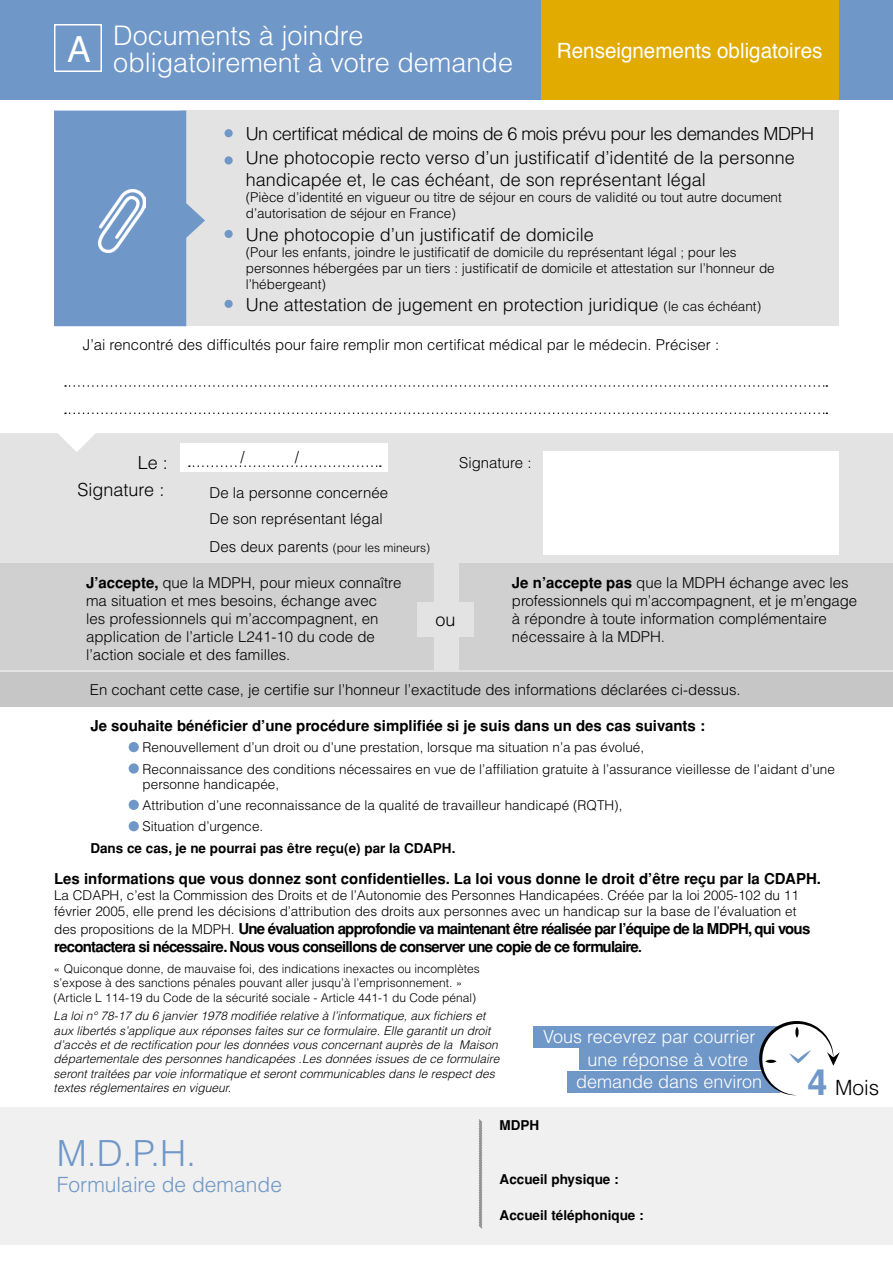
<style>
.page{position:relative;width:893px;height:1263px;background:#fff}
.page>*{position:absolute;margin:0;border:0;box-sizing:border-box;transform-origin:0 0}
.t1{font:300 36px "Helvetica";color:#6f97c8}
.t2{font:36px "Helvetica";color:#fff}
.t3{font:300 27px/27px "Helvetica";color:#fff}
.t4{font:21px "Helvetica";color:#fff}
.t5{font:300 21px "Helvetica";color:#6f97c8}
.t6{font:300 21px "Helvetica";color:#000}
.t7{font:300 18px/24.3px "Helvetica";color:#000}
.t8{font:300 18px "Helvetica";color:#fff}
.t9{font:300 15px/18px "Helvetica";color:#000}
.t10{font:700 15px/18px "Helvetica";letter-spacing:-.05em;color:#000}
.t11{font:700 15px "Helvetica";color:#000}
.t12{font:300 13.5px/16.2px "Helvetica";color:#000}
.t13{font:700 13.5px "Helvetica";color:#000}
.t14{font:italic 300 12px/14.4px "Helvetica";color:#000}
.t15{font:300 12px/14.4px "Helvetica";color:#000}
.s1{font-size:13.5px}
.s2{font-size:15px}
.s3{font-weight:700}
.s4{font-weight:300;font-size:13.5px}
.s5{font-weight:700;font-size:36px;color:#6f97c8}
</style>
<div class="page">
<div style="left:0;top:1107px;width:893px;height:138px;background:#f0f0f0"></div>
<svg style="left:478px;top:1119px;width:4px;height:110px"></svg>
<div style="left:180px;top:111px;width:659px;height:215px;background:#e3e3e3"></div>
<div style="left:129px;top:742px;width:10px;height:10px;background:#6f97c8;border-radius:50%"></div>
<div style="left:129px;top:763px;width:10px;height:10px;background:#6f97c8;border-radius:50%"></div>
<div style="left:129px;top:800px;width:10px;height:10px;background:#6f97c8;border-radius:50%"></div>
<div style="left:129px;top:821px;width:10px;height:10px;background:#6f97c8;border-radius:50%"></div>
<div style="left:0;top:433px;width:892px;height:269px;background:#e3e3e3"></div>
<div style="left:543px;top:451px;width:296px;height:104px;background:#fff"></div>
<div style="left:0;top:0;width:893px;height:100px;background:#6f97c8"></div>
<div style="left:0;top:564px;width:434px;height:106px;background:#d0d0d0"></div>
<div style="left:459px;top:564px;width:434px;height:106px;background:#d0d0d0"></div>
<div style="left:0;top:672px;width:892px;height:34px;background:#c6c6c6"></div>
<div style="left:417px;top:603px;width:57px;height:34px;background:#e3e3e3"></div>
<div style="left:534px;top:1026px;width:262px;height:21px;background:#6f97c8"></div>
<div style="left:579px;top:1048px;width:197px;height:22px;background:#6f97c8"></div>
<div style="left:568px;top:1071px;width:230px;height:21px;background:#6f97c8"></div>
<div style="left:541px;top:0;width:298px;height:100px;background:#e1ab01"></div>
<svg style="left:54px;top:111px;width:151px;height:215px;background:#7ea0cb"></svg>
<img style="left:99px;top:190px;width:46px;height:63px">
<svg style="left:58px;top:412px;width:769px;height:40px"></svg>
<svg style="left:65px;top:385px;width:762px;height:2px"></svg>
<svg style="left:759px;top:1021px;width:81px;height:74px"></svg>
<div style="left:225px;top:129px;width:8px;height:8px;background:#6f97c8;border-radius:50%"></div>
<div style="left:225px;top:156px;width:8px;height:8px;background:#6f97c8;border-radius:50%"></div>
<div style="left:225px;top:230px;width:8px;height:8px;background:#6f97c8;border-radius:50%"></div>
<div style="left:225px;top:300px;width:8px;height:8px;background:#6f97c8;border-radius:50%"></div>
<div style="left:180px;top:444px;width:208px;height:28px;background:#fff"></div>
<svg style="left:189px;top:465px;width:192px;height:2px"></svg>
<div style="left:54px;top:24px;width:48px;height:48px;border:2px solid #fff"></div>
<h1 class="t2" style="left:67px;top:21px;width:25px">A</h1>
<h2 class="t3" style="left:113px;top:22px;width:401px">Documents à joindre obligatoirement à votre demande</h2>
<h3 class="t4" style="left:557px;top:34px;width:267px">Renseignements obligatoires</h3>
<h3 class="t7" style="left:246px;top:121px;width:570px">Un certificat médical de moins de 6 mois prévu pour les demandes MDPH<br>Une photocopie recto verso d’un justificatif d’identité de la personne</h3>
<h3 class="t7" style="left:246px;top:167px;width:461px">handicapée et, le cas échéant, de son représentant légal</h3>
<p class="t12" style="left:246px;top:189px;width:537px">(Pièce d’identité en vigueur ou titre de séjour en cours de validité ou tout autre document d’autorisation de séjour en France)</p>
<h3 class="t7" style="left:246px;top:222px;width:350px">Une photocopie d’un justificatif de domicile</h3>
<p class="t12" style="left:246px;top:244px;width:530px">(Pour les enfants, joindre le justificatif de domicile du représentant légal ; pour les personnes hébergées par un tiers : justificatif de domicile et attestation sur l’honneur de l’hébergeant)</p>
<h3 class="t7" style="left:246px;top:292px;width:517px">Une attestation de jugement en protection juridique <span class="s1">(le cas échéant)</span></h3>
<p class="t9" style="left:83px;top:335px;width:638px">J’ai rencontré des difficultés pour faire remplir mon certificat médical par le médecin. Préciser :</p>
<h3 class="t7" style="left:138px;top:450px;width:32px">Le :</h3>
<h3 class="t7" style="left:78px;top:477px;width:88px">Signature :</h3>
<p class="t9" style="left:240px;top:447px;width:6px">/</p>
<p class="t9" style="left:295px;top:447px;width:6px">/</p>
<p class="t9" style="left:210px;top:483px;width:180px">De la personne concernée</p>
<p class="t9" style="left:210px;top:510px;width:175px">De son représentant légal</p>
<p class="t15" style="left:210px;top:540px;width:222px"><span class="s2">Des deux parents</span> (pour les mineurs)</p>
<p class="t9" style="left:459px;top:454px;width:74px">Signature :</p>
<p class="t9" style="left:86px;top:574px;width:317px"><span class="s3">J’accepte,</span> que la MDPH, pour mieux connaître ma situation et mes besoins, échange avec<br>les professionnels qui m’accompagnent, en application de l’article L241-10 du code de l’action sociale et des familles.</p>
<p class="t9" style="left:512px;top:574px;width:347px"><span class="s3">Je n’accepte pas</span> que la MDPH échange avec les professionnels qui m’accompagnent, et je m’engage à répondre à toute information complémentaire nécessaire à la MDPH.</p>
<p class="t9" style="left:90px;top:680px;width:652px">En cochant cette case, je certifie sur l’honneur l’exactitude des informations déclarées ci-dessus.</p>
<h3 class="t7" style="left:435px;top:607px;width:22px">ou</h3>
<p class="t11" style="left:90px;top:717px;width:616px">Je souhaite bénéficier d’une procédure simplifiée si je suis dans un des cas suivants :</p>
<p class="t12" style="left:143px;top:736px;width:694px;line-height:21.5px">Renouvellement d’un droit ou d’une prestation, lorsque ma situation n’a pas évolué,<br>Reconnaissance des conditions nécessaires en vue de l’affiliation gratuite à l’assurance vieillesse de l’aidant d’une</p>
<p class="t12" style="left:143px;top:773px;width:481px;line-height:21.5px">personne handicapée,<br>Attribution d’une reconnaissance de la qualité de travailleur handicapé (RQTH),<br>Situation d’urgence.</p>
<p class="t13" style="left:90px;top:840px;width:367px">Dans ce cas, je ne pourrai pas être reçu(e) par la CDAPH.</p>
<p class="t11" style="left:54px;top:870px;width:768px">Les informations que vous donnez sont confidentielles. La loi vous donne le droit d’être reçu par la CDAPH.</p>
<p class="t12" style="left:54px;top:887px;width:746px">La CDAPH, c’est la Commission des Droits et de l’Autonomie des Personnes Handicapées. Créée par la loi 2005-102 du 11 février 2005, elle prend les décisions d’attribution des droits aux personnes avec un handicap sur la base de l’évaluation et</p>
<p class="t10" style="left:54px;top:920px;width:758px"><span class="s4">des propositions de la MDPH.</span> Une évaluation approfondie va maintenant être réalisée par l’équipe de la MDPH, qui vous recontactera si nécessaire. Nous vous conseillons de conserver une copie de ce formulaire<span class="s1">.</span></p>
<p class="t15" style="left:54px;top:961px;width:428px">« Quiconque donne, de mauvaise foi, des indications inexactes ou incomplètes s’expose à des sanctions pénales pouvant aller jusqu’à l’emprisonnement. » (Article L 114-19 du Code de la sécurité sociale - Article 441-1 du Code pénal)</p>
<p class="t14" style="left:54px;top:1008px;width:447px">La loi n° 78-17 du 6 janvier 1978 modifiée relative à l’informatique, aux fichiers et aux libertés s’applique aux réponses faites sur ce formulaire. Elle garantit un droit d’accès et de rectification pour les données vous concernant auprès de la Maison départementale des personnes handicapées .Les données issues de ce formulaire seront traitées par voie informatique et seront communicables dans le respect des textes réglementaires en vigueur.</p>
<h3 class="t8" style="left:543px;top:1025px;width:214px">Vous recevrez par courrier</h3>
<h3 class="t8" style="left:587px;top:1048px;width:162px">une réponse à votre</h3>
<h3 class="t8" style="left:576px;top:1070px;width:187px">demande dans environ</h3>
<h3 class="t6" style="left:807px;top:1075px;width:73px"><span class="s5">4</span> Mois</h3>
<h1 class="t1" style="left:57px;top:1130px;width:141px">M.D.P.H.</h1>
<h3 class="t5" style="left:57px;top:1171px;width:227px">Formulaire de demande</h3>
<p class="t13" style="left:500px;top:1117px;width:41px">MDPH</p>
<p class="t13" style="left:500px;top:1171px;width:121px">Accueil physique :</p>
<p class="t13" style="left:500px;top:1207px;width:146px">Accueil téléphonique :</p>
</div>
